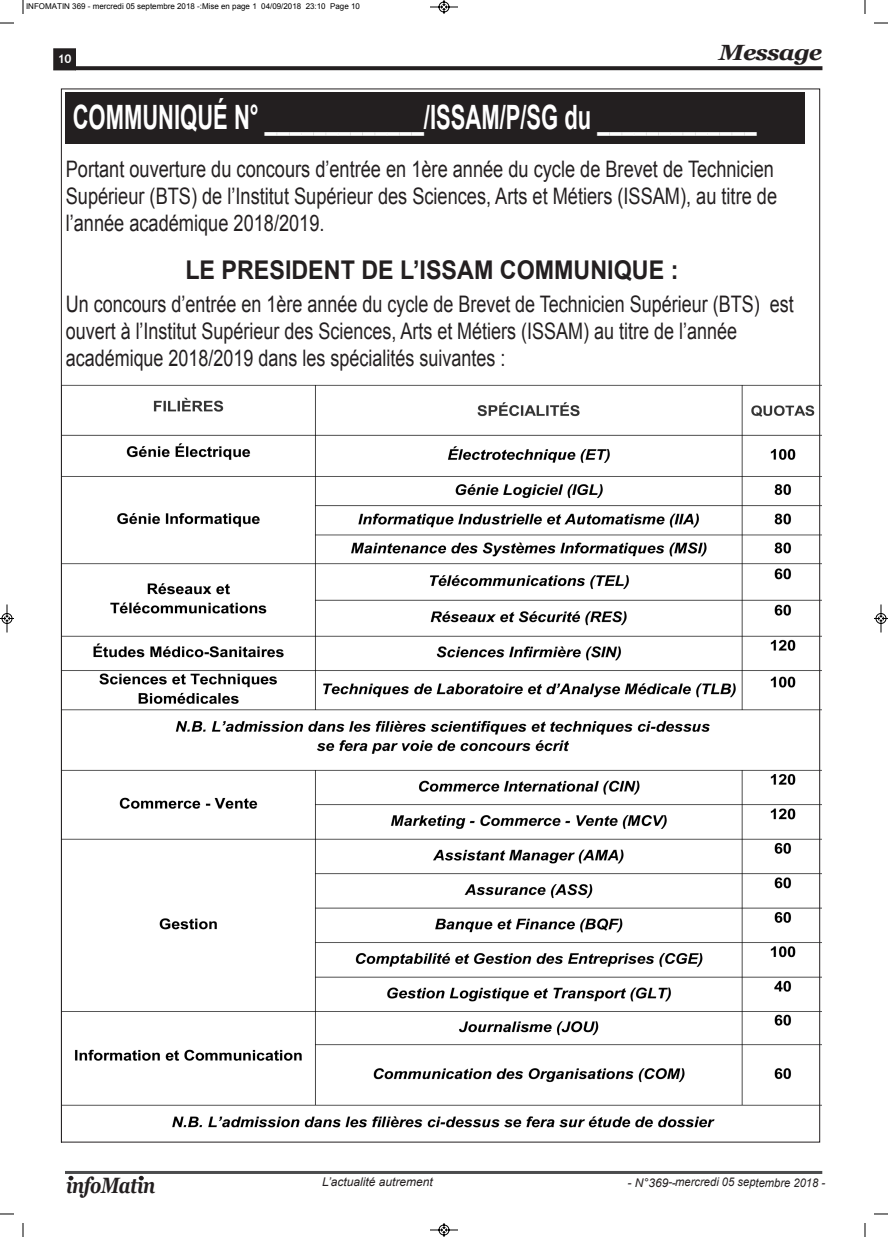
<style>
.page{position:relative;width:888px;height:1237px;background:#fff}
.page>*{position:absolute;margin:0;border:0;box-sizing:border-box;transform-origin:0 0}
.t1{font:700 33.5px "Arial";color:#fff;scale:.66 1}
.t2{font:700 25.8px "Arial";color:#231f20;scale:.9 1}
.t3{font:22.8px/27.3px "Arial";color:#231f20;scale:.79 1}
.t4{font:22.7px/27.3px "Arial";color:#231f20;scale:.8 1}
.t5{font:italic 700 22.1px "Georgia";letter-spacing:-.025em;color:#231f20;scale:.8 1}
.t6{font:italic 700 22px "Georgia";letter-spacing:-.035em;color:#231f20;scale:1.1 1}
.t7{font:italic 12px "Arial";color:#231f20}
.t8{font:700 12px "Trebuchet MS";color:#fff}
.t9{font:8px "Arial";color:#000}
</style>
<div class="page">
<svg style="left:76px;top:66px;width:746px;height:4px;background:#2e2a2b"></svg>
<div style="left:54px;top:49px;width:21px;height:21px;background:#231f20"></div>
<div style="left:53px;top:49px;width:23px;height:21px;border:1px solid #231f20"></div>
<svg style="left:69px;top:1175px;width:4px;height:5px"></svg>
<svg style="left:139px;top:1175px;width:5px;height:5px"></svg>
<hr style="left:65px;top:1171px;width:757px;height:3px;background:#4b4c4d">
<img style="left:63px;top:373px;width:758px;height:769px">
<div style="left:65px;top:92px;width:740px;height:52px;background:#231f20"></div>
<svg style="left:23px;top:0;width:1px;height:14px"></svg>
<svg style="left:0;top:23px;width:14px;height:1px"></svg>
<svg style="left:865px;top:0;width:1px;height:14px"></svg>
<svg style="left:874px;top:23px;width:14px;height:1px"></svg>
<svg style="left:23px;top:1223px;width:1px;height:14px"></svg>
<svg style="left:0;top:1213px;width:14px;height:1px"></svg>
<svg style="left:865px;top:1223px;width:1px;height:14px"></svg>
<svg style="left:874px;top:1213px;width:14px;height:1px"></svg>
<svg style="left:430px;top:0;width:28px;height:14px"></svg>
<svg style="left:430px;top:1223px;width:28px;height:14px"></svg>
<svg style="left:0;top:604px;width:14px;height:29px"></svg>
<svg style="left:874px;top:604px;width:14px;height:29px"></svg>
<p class="t9" style="left:26px;top:2px;width:335px">INFOMATIN 369 - mercredi 05 septembre 2018 -:Mise en page 1 04/09/2018 23:10 Page 10</p>
<p class="t8" style="left:58px;top:51px;width:15px">10</p>
<p class="t6" style="left:719px;top:40px;width:96px">Message</p>
<h1 class="t1" style="left:73px;top:98px;width:1038px">COMMUNIQUÉ N° _____________/ISSAM/P/SG du _____________</h1>
<p class="t4" style="left:66px;top:155px;width:891px">Portant ouverture du concours d’entrée en 1ère année du cycle de Brevet de Technicien<br>Supérieur (BTS) de l’Institut Supérieur des Sciences, Arts et Métiers (ISSAM), au titre de l’année académique 2018/2019.</p>
<p class="t2" style="left:185px;top:255px;width:549px">LE PRESIDENT DE L’ISSAM COMMUNIQUE :</p>
<p class="t3" style="left:66px;top:290px;width:923px">Un concours d’entrée en 1ère année du cycle de Brevet de Technicien Supérieur (BTS) est ouvert à l’Institut Supérieur des Sciences, Arts et Métiers (ISSAM) au titre de l’année académique 2018/2019 dans les spécialités suivantes :</p>
<p class="t5" style="left:66px;top:1172px;width:113px">infoMatin</p>
<p class="t7" style="left:322px;top:1174px;width:112px">L’actualité autrement</p>
<p class="t7" style="left:628px;top:1175px;width:199px">- N°369--mercredi 05 septembre 2018 -</p>
</div>
